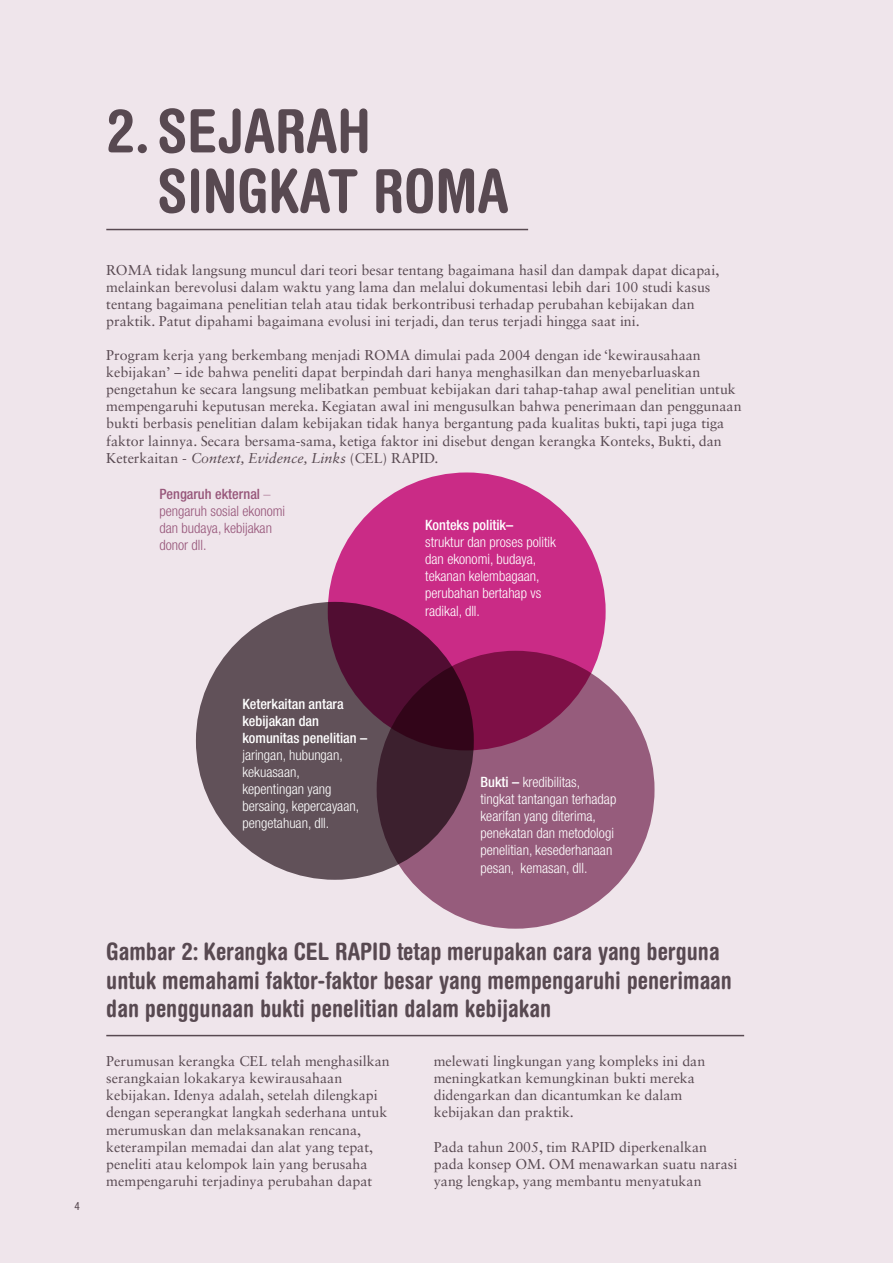
<style>
.page{position:relative;width:893px;height:1263px;background:#efe5eb}
.page>*{position:absolute;margin:0;border:0;box-sizing:border-box;transform-origin:0 0}
.t1{font:700 condensed 60px/60px "Helvetica Rounded";color:#584951}
.t2{font:700 condensed 24px/28.8px "Helvetica Rounded";color:#584951}
.t3{font:14.25px/17.1px "Sabon LT Std";color:#584951}
.t4{font:300 condensed 14.25px/17.1px "Helvetica Neue LT Std";color:#fff}
.t5{font:300 condensed 14.25px/17.1px "Helvetica Neue LT Std";color:#97567a}
.t6{font:500 condensed 14.25px/17.1px "Helvetica Neue LT Std";color:#fff}
.t7{font:condensed 11.25px "Helvetica Neue LT Std";color:#584951}
.s1{font-style:italic}
.s2{font-weight:500}
.s3{font-weight:100}
</style>
<div class="page">
<hr style="left:106px;top:229px;width:422px;height:1px;background:#584951">
<div style="left:377px;top:651px;width:277px;height:278px;background:#97567a;border-radius:50%"></div>
<svg style="left:196px;top:602px;width:278px;height:278px;background:#5a4851"></svg>
<svg style="left:328px;top:472px;width:278px;height:278px;background:#a22068"></svg>
<hr style="left:106px;top:1035px;width:638px;height:1px;background:#584951">
<h1 class="t1" style="left:157px;top:100px;width:353px;text-indent:-51px">2. SEJARAH<br>SINGKAT ROMA</h1>
<p class="t3" style="left:106px;top:261px;width:615px">ROMA tidak langsung muncul dari teori besar tentang bagaimana hasil dan dampak dapat dicapai, melainkan berevolusi dalam waktu yang lama dan melalui dokumentasi lebih dari 100 studi kasus tentang bagaimana penelitian telah atau tidak berkontribusi terhadap perubahan kebijakan dan praktik. Patut dipahami bagaimana evolusi ini terjadi, dan terus terjadi hingga saat ini.</p>
<p class="t3" style="left:106px;top:346px;width:637px">Program kerja yang berkembang menjadi ROMA dimulai pada 2004 dengan ide ‘kewirausahaan kebijakan’ – ide bahwa peneliti dapat berpindah dari hanya menghasilkan dan menyebarluaskan pengetahun ke secara langsung melibatkan pembuat kebijakan dari tahap-tahap awal penelitian untuk mempengaruhi keputusan mereka. Kegiatan awal ini mengusulkan bahwa penerimaan dan penggunaan bukti berbasis penelitian dalam kebijakan tidak hanya bergantung pada kualitas bukti, tapi juga tiga faktor lainnya. Secara bersama-sama, ketiga faktor ini disebut dengan kerangka Konteks, Bukti, dan Keterkaitan - <span class="s1">Context, Evidence, Links</span> (CEL) RAPID.</p>
<p class="t5" style="left:159px;top:485px;width:127px"><span class="s2">Pengaruh ekternal</span> <span class="s3">– </span>pengaruh sosial ekonomi dan budaya, kebijakan donor dll.</p>
<p class="t6" style="left:425px;top:516px;width:90px">Konteks politik–</p>
<p class="t4" style="left:425px;top:533px;width:132px">struktur dan proses politik dan ekonomi, budaya, tekanan kelembagaan, perubahan bertahap vs radikal, dll.</p>
<p class="t7" style="left:74px;top:1199px;width:7px">4</p>
<p class="t6" style="left:242px;top:695px;width:126px">Keterkaitan antara kebijakan dan komunitas penelitian –</p>
<p class="t4" style="left:242px;top:746px;width:118px">jaringan, hubungan, kekuasaan, kepentingan yang bersaing, kepercayaan, pengetahuan, dll.</p>
<p class="t4" style="left:480px;top:773px;width:137px"><span class="s2">Bukti –</span> kredibilitas, tingkat tantangan terhadap kearifan yang diterima, penekatan dan metodologi penelitian, kesederhanaan pesan, kemasan, dll.</p>
<h2 class="t2" style="left:106px;top:936px;width:627px">Gambar 2: Kerangka CEL RAPID tetap merupakan cara yang berguna untuk memahami faktor-faktor besar yang mempengaruhi penerimaan dan penggunaan bukti penelitian dalam kebijakan</h2>
<p class="t3" style="left:106px;top:1052px;width:285px">Perumusan kerangka CEL telah menghasilkan serangkaian lokakarya kewirausahaan kebijakan. Idenya adalah, setelah dilengkapi dengan seperangkat langkah sederhana untuk merumuskan dan melaksanakan rencana, keterampilan memadai dan alat yang tepat, peneliti atau kelompok lain yang berusaha mempengaruhi terjadinya perubahan dapat</p>
<p class="t3" style="left:434px;top:1052px;width:273px">melewati lingkungan yang kompleks ini dan meningkatkan kemungkinan bukti mereka didengarkan dan dicantumkan ke dalam kebijakan dan praktik.</p>
<p class="t3" style="left:434px;top:1138px;width:305px">Pada tahun 2005, tim RAPID diperkenalkan pada konsep OM. OM menawarkan suatu narasi yang lengkap, yang membantu menyatukan</p>
</div>
